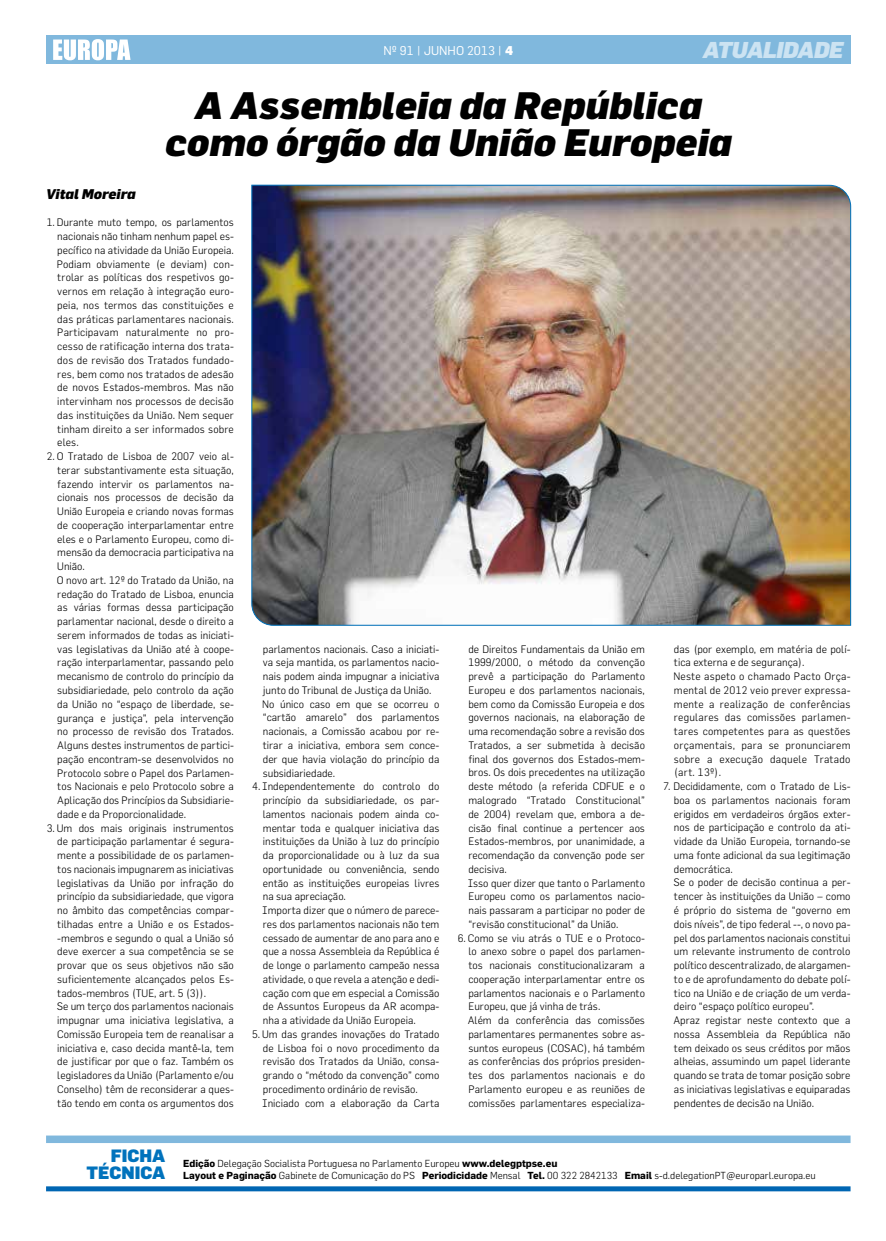
<style>
.page{position:relative;width:886px;height:1241px;background:#fff}
.page>*{position:absolute;margin:0;border:0;box-sizing:border-box;transform-origin:0 0}
.t1{font:italic 900 37.5px/37.5px "Flama";color:#000;text-align:center}
.t2{font:italic 900 22.5px "Flama";color:#cce3f2}
.t3{font:900 17.5px/17.5px "Flama";color:#0072bc;text-align:right}
.t4{font:italic 900 13.75px "Flama";color:#000}
.t5{font:12.5px "Flama";color:#fff}
.t6{font:300 10.62px/13.8px "Flama";color:#000}
.t7{font:300 10.62px/13.8px "Flama";letter-spacing:.02em;color:#000}
.t8{font:300 10px/12.5px "Flama";color:#000}
.s1{font-weight:900}
.s2{font-weight:700}
</style>
<div class="page">
<div style="left:46px;top:36px;width:804px;height:28px;background:#80b8dd"></div>
<div style="left:46px;top:1186px;width:804px;height:5px;background:#0066b3"></div>
<svg style="left:53px;top:39px;width:78px;height:21px"></svg>
<div style="left:46px;top:1135px;width:804px;height:7px;background:#80b8dd"></div>
<img style="left:251px;top:185px;width:600px;height:440px">
<p class="t5" style="left:383px;top:43px;width:131px">Nº 91 | JUNHO 2013 | <span class="s1">4</span></p>
<h2 class="t2" style="left:703px;top:36px;width:97px">Atualidade</h2>
<h1 class="t1" style="left:165px;top:85px;width:568px">A Assembleia da República como órgão da União Europeia</h1>
<p class="t4" style="left:46px;top:185px;width:91px">Vital Moreira</p>
<p class="t6" style="left:57px;top:215px;width:179px;text-align:justify;text-indent:-10px">1. Durante muto tempo, os parlamentos nacionais não tinham nenhum papel es&shy;pecífico na atividade da União Europeia.<br>Podiam obviamente (e deviam) con&shy;trolar as políticas dos respetivos go&shy;vernos em relação à integração euro&shy;peia, nos termos das constituições e das práticas parlamentares nacionais.<br>Participavam naturalmente no pro&shy;cesso de ratificação interna dos trata&shy;dos de revisão dos Tratados fundado&shy;res, bem como nos tratados de adesão de novos Estados-membros. Mas não intervinham nos processos de decisão das instituições da União. Nem sequer tinham direito a ser informados sobre eles.</p>
<p class="t6" style="left:57px;top:449px;width:179px;text-indent:-10px">2. O Tratado de Lisboa de 2007 veio al&shy;terar substantivamente esta situação, fazendo intervir os parlamentos na&shy;cionais nos processos de decisão da União Europeia e criando novas formas de cooperação interparlamentar entre eles e o Parlamento Europeu, como di&shy;mensão da democracia participativa na União.<br>O novo art. 12º do Tratado da União, na redação do Tratado de Lisboa, enuncia as várias formas dessa participação parlamentar nacional, desde o direito a serem informados de todas as iniciati&shy;vas legislativas da União até à coope&shy;ração interparlamentar, passando pelo mecanismo de controlo do princípio da subsidiariedade, pelo controlo da ação da União no “espaço de liberdade, se&shy;gurança e justiça”, pela intervenção no processo de revisão dos Tratados.<br>Alguns destes instrumentos de partici&shy;pação encontram-se desenvolvidos no Protocolo sobre o Papel dos Parlamen&shy;tos Nacionais e pelo Protocolo sobre a Aplicação dos Princípios da Subsidiarie&shy;dade e da Proporcionalidade.</p>
<p class="t6" style="left:57px;top:820px;width:179px;text-indent:-10px">3. Um dos mais originais instrumentos de participação parlamentar é segura&shy;mente a possibilidade de os parlamen&shy;tos nacionais impugnarem as iniciativas legislativas da União por infração do princípio da subsidiariedade, que vigora no âmbito das competências compar&shy;tilhadas entre a União e os Estados--membros e segundo o qual a União só deve exercer a sua competência se se provar que os seus objetivos não são suficientemente alcançados pelos Es&shy;tados-membros (TUE, art. 5 (3)).<br>Se um terço dos parlamentos nacionais impugnar uma iniciativa legislativa, a Comissão Europeia tem de reanalisar a iniciativa e, caso decida mantê-la, tem de justificar por que o faz. Também os legisladores da União (Parlamento e/ou Conselho) têm de reconsiderar a ques&shy;tão tendo em conta os argumentos dos</p>
<p class="t6" style="left:262px;top:641px;width:179px">parlamentos nacionais. Caso a iniciati&shy;va seja mantida, os parlamentos nacio&shy;nais podem ainda impugnar a iniciativa junto do Tribunal de Justiça da União.<br>No único caso em que se ocorreu o “cartão amarelo” dos parlamentos nacionais, a Comissão acabou por re&shy;tirar a iniciativa, embora sem conce&shy;der que havia violação do princípio da subsidiariedade.</p>
<p class="t6" style="left:262px;top:779px;width:179px;text-indent:-10px">4. Independentemente do controlo do princípio da subsidiariedade, os par&shy;lamentos nacionais podem ainda co&shy;mentar toda e qualquer iniciativa das instituições da União à luz do princípio da proporcionalidade ou à luz da sua oportunidade ou conveniência, sendo então as instituições europeias livres na sua apreciação.<br>Importa dizer que o número de parece&shy;res dos parlamentos nacionais não tem cessado de aumentar de ano para ano e que a nossa Assembleia da República é de longe o parlamento campeão nessa atividade, o que revela a atenção e dedi&shy;cação com que em especial a Comissão de Assuntos Europeus da AR acompa&shy;nha a atividade da União Europeia.</p>
<p class="t6" style="left:262px;top:1026px;width:179px;text-indent:-10px">5. Um das grandes inovações do Tratado de Lisboa foi o novo procedimento da revisão dos Tratados da União, consa&shy;grando o “método da convenção” como procedimento ordinário de revisão.<br>Iniciado com a elaboração da Carta</p>
<p class="t6" style="left:468px;top:641px;width:179px">de Direitos Fundamentais da União em 1999/2000, o método da convenção prevê a participação do Parlamento Europeu e dos parlamentos nacionais, bem como da Comissão Europeia e dos governos nacionais, na elaboração de uma recomendação sobre a revisão dos Tratados, a ser submetida à decisão final dos governos dos Estados-mem&shy;bros. Os dois precedentes na utilização deste método (a referida CDFUE e o malogrado “Tratado Constitucional” de 2004) revelam que, embora a de&shy;cisão final continue a pertencer aos Estados-membros, por unanimidade, a recomendação da convenção pode ser decisiva.<br>Isso quer dizer que tanto o Parlamento Europeu como os parlamentos nacio&shy;nais passaram a participar no poder de “revisão constitucional” da União.</p>
<p class="t6" style="left:468px;top:930px;width:179px;text-indent:-10px">6. Como se viu atrás o TUE e o Protoco&shy;lo anexo sobre o papel dos parlamen&shy;tos nacionais constitucionalizaram a cooperação interparlamentar entre os parlamentos nacionais e o Parlamento Europeu, que já vinha de trás.<br>Além da conferência das comissões parlamentares permanentes sobre as&shy;suntos europeus (COSAC), há também as conferências dos próprios presiden&shy;tes dos parlamentos nacionais e do Parlamento europeu e as reuniões de comissões parlamentares especializa-</p>
<p class="t7" style="left:673px;top:641px;width:179px">das (por exemplo, em matéria de polí&shy;tica externa e de segurança).<br>Neste aspeto o chamado Pacto Orça&shy;mental de 2012 veio prever expressa&shy;mente a realização de conferências regulares das comissões parlamen&shy;tares competentes para as questões orçamentais, para se pronunciarem sobre a execução daquele Tratado (art. 13º).</p>
<p class="t6" style="left:673px;top:779px;width:179px;text-indent:-10px">7. Decididamente, com o Tratado de Lis&shy;boa os parlamentos nacionais foram erigidos em verdadeiros órgãos exter&shy;nos de participação e controlo da ati&shy;vidade da União Europeia, tornando-se uma fonte adicional da sua legitimação democrática.<br>Se o poder de decisão continua a per&shy;tencer às instituições da União – como é próprio do sistema de “governo em dois níveis”, de tipo federal --, o novo pa&shy;pel dos parlamentos nacionais constitui um relevante instrumento de controlo político descentralizado, de alargamen&shy;to e de aprofundamento do debate polí&shy;tico na União e de criação de um verda&shy;deiro “espaço político europeu”.<br>Apraz registar neste contexto que a nossa Assembleia da República não tem deixado os seus créditos por mãos alheias, assumindo um papel liderante quando se trata de tomar posição sobre as iniciativas legislativas e equiparadas pendentes de decisão na União.</p>
<h3 class="t3" style="left:86px;top:1146px;width:80px">FICHA<br>TÉCNICA</h3>
<p class="t8" style="left:183px;top:1156px;width:634px"><span class="s2">Edição</span> Delegação Socialista Portuguesa no Parlamento Europeu <span class="s2">www.delegptpse.eu<br>Layout e Paginação</span> Gabinete de Comunicação do PS <span class="s2">Periodicidade</span> Mensal <span class="s2">Tel.</span> 00 322 2842133 <span class="s2">Email</span> s-d.delegationPT@europarl.europa.eu</p>
</div>
